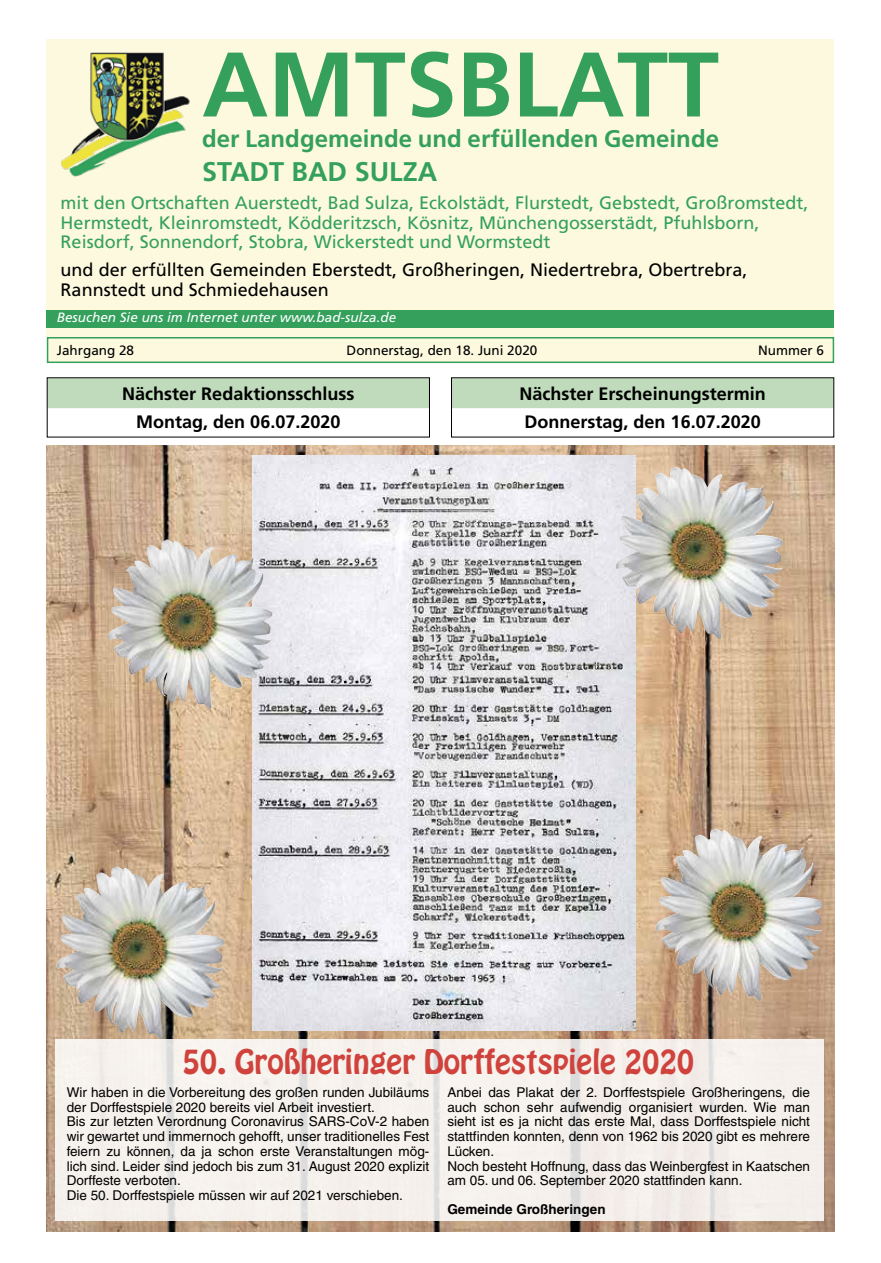
<style>
.page{position:relative;width:881px;height:1263px;background:#fff}
.page>*{position:absolute;margin:0;border:0;box-sizing:border-box;transform-origin:0 0}
.t1{font:700 91.5px "Frutiger LT";color:#34a05c}
.t2{font:30px "Hobo";color:#d0433d}
.t3{font:700 27px "Frutiger LT";color:#34a05c}
.t4{font:700 24px "Frutiger LT";color:#34a05c}
.t5{font:18px/19.6px "Frutiger LT";color:#34a05c}
.t6{font:18px/19.6px "Frutiger LT";color:#000}
.t7{font:700 18px/28px "Frutiger LT";color:#000;text-align:center}
.t8{font:13.5px/14.7px "Helvetica LT";color:#000}
.t9{font:italic 13.5px "Frutiger LT";color:#fff}
.t10{font:13.5px "Frutiger LT";color:#000}
.t11{font:700 13.5px "Helvetica LT";color:#000}
</style>
<div class="page">
<img style="left:47px;top:446px;width:786px;height:785px">
<div style="left:48px;top:338px;width:785px;height:24px;background:#fcf9df"></div>
<div style="left:47px;top:337px;width:786px;height:26px;border:2px solid #34a05c"></div>
<div style="left:47px;top:39px;width:786px;height:298px;background:#fcf9df"></div>
<img style="left:61px;top:52px;width:129px;height:125px">
<div style="left:47px;top:310px;width:786px;height:17px;background:#34a05c"></div>
<div style="left:48px;top:378px;width:381px;height:30px;background:#bfdbbb"></div>
<div style="left:451px;top:378px;width:382px;height:30px;background:#bfdbbb"></div>
<img style="left:252px;top:455px;width:383px;height:575px">
<div style="left:55px;top:1040px;width:768px;height:181px;background:#f5f1ec"></div>
<img style="left:108px;top:541px;width:56px;height:121px">
<img style="left:655px;top:830px;width:58px;height:123px">
<img style="left:57px;top:868px;width:57px;height:122px">
<img style="left:615px;top:468px;width:58px;height:123px">
<h1 class="t1" style="left:202px;top:31px;width:518px">AMTSBLATT</h1>
<h3 class="t4" style="left:202px;top:124px;width:518px">der Landgemeinde und erfüllenden Gemeinde</h3>
<h3 class="t3" style="left:202px;top:155px;width:236px">STADT BAD SULZA</h3>
<p class="t5" style="left:61px;top:193px;width:749px">mit den Ortschaften Auerstedt, Bad Sulza, Eckolstädt, Flurstedt, Gebstedt, Großromstedt,<br>Hermstedt, Kleinromstedt, Ködderitzsch, Kösnitz, Münchengosserstädt, Pfuhlsborn,<br>Reisdorf, Sonnendorf, Stobra, Wickerstedt und Wormstedt</p>
<h3 class="t6" style="left:61px;top:260px;width:688px">und der erfüllten Gemeinden Eberstedt, Großheringen, Niedertrebra, Obertrebra,<br>Rannstedt und Schmiedehausen</h3>
<p class="t9" style="left:57px;top:310px;width:341px">Besuchen Sie uns im Internet unter www.bad-sulza.de</p>
<p class="t10" style="left:57px;top:342px;width:79px">Jahrgang 28</p>
<p class="t10" style="left:346px;top:342px;width:192px">Donnerstag, den 18. Juni 2020</p>
<p class="t10" style="left:757px;top:342px;width:68px">Nummer 6</p>
<h3 class="t7" style="left:122px;top:379px;width:233px">Nächster Redaktionsschluss<br>Montag, den 06.07.2020</h3>
<h3 class="t7" style="left:519px;top:379px;width:248px;text-align:left">Nächster Erscheinungstermin<br>Donnerstag, den 16.07.2020</h3>
<h2 class="t2" style="left:182px;top:1041px;width:513px">50. Großheringer Dorffestspiele 2020</h2>
<p class="t8" style="left:67px;top:1085px;width:364px">Wir haben in die Vorbereitung des großen runden Jubiläums der Dorffestspiele 2020 bereits viel Arbeit investiert.<br>Bis zur letzten Verordnung Coronavirus SARS-CoV-2 haben wir gewartet und immernoch gehofft, unser traditionelles Fest feiern zu können, da ja schon erste Veranstaltungen mög&shy;lich sind. Leider sind jedoch bis zum 31. August 2020 explizit Dorffeste verboten.<br>Die 50. Dorffestspiele müssen wir auf 2021 verschieben.</p>
<p class="t8" style="left:447px;top:1085px;width:364px">Anbei das Plakat der 2. Dorffestspiele Großheringens, die auch schon sehr aufwendig organisiert wurden. Wie man sieht ist es ja nicht das erste Mal, dass Dorffestspiele nicht stattfinden konnten, denn von 1962 bis 2020 gibt es mehrere Lücken.<br>Noch besteht Hoffnung, dass das Weinbergfest in Kaatschen am 05. und 06. September 2020 stattfinden kann.</p>
<p class="t11" style="left:447px;top:1200px;width:160px">Gemeinde Großheringen</p>
</div>
